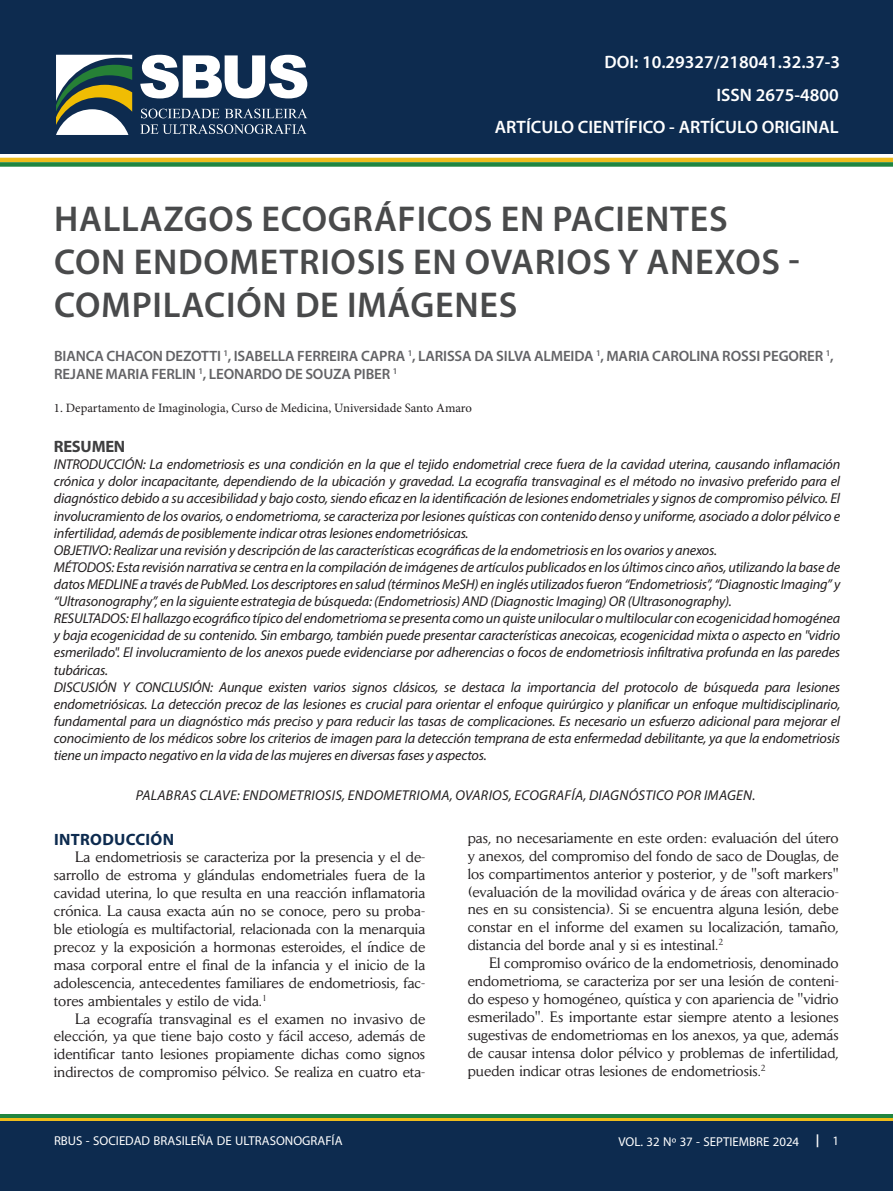
<style>
.page{position:relative;width:893px;height:1191px;background:#fff}
.page>*{position:absolute;margin:0;border:0;box-sizing:border-box;transform-origin:0 0}
.t1{font:600 36px/43.2px "Myriad Pro";letter-spacing:.02em;color:#494a4b}
.t2{font:600 18px "Myriad Pro";color:#fff}
.t3{font:18px "Myriad Arabic";color:#fff}
.t4{font:700 16.5px "Myriad Pro";letter-spacing:-.015em;color:#3e3e3f}
.t5{font:700 16.35px "Myriad Pro";letter-spacing:.02em;color:#0d2b4f}
.t6{font:600 15px/18px "Myriad Pro";letter-spacing:-.01em;color:#636366}
.t7{font:14.85px/17.9px "Daily News";color:#231f20;text-align:justify}
.t8{font:italic 14.25px/17.1px "Myriad Pro";letter-spacing:-.015em;color:#231f20;text-align:justify}
.t9{font:italic 14.25px "Myriad Pro";letter-spacing:.02em;color:#231f20}
.t10{font:12.75px "Minion Pro";color:#231f20}
.s1{font-weight:700}
</style>
<div class="page">
<div style="left:0;top:1120px;width:893px;height:71px;background:#0d2b4f"></div>
<hr style="left:0;top:1117px;width:893px;height:3px;background:#eebc1b">
<hr style="left:0;top:1114px;width:893px;height:3px;background:#208540">
<div style="left:0;top:0;width:893px;height:154px;background:#0d2b4f"></div>
<hr style="left:0;top:158px;width:893px;height:4px;background:#eebc1b">
<div style="left:0;top:162px;width:893px;height:5px;background:#208540"></div>
<svg style="left:56px;top:55px;width:251px;height:80px"></svg>
<p class="t2" style="left:604px;top:51px;width:237px">DOI: 10.29327/218041.32.37-3</p>
<p class="t2" style="left:716px;top:83px;width:124px">ISSN 2675-4800</p>
<p class="t2" style="left:495px;top:115px;width:345px">ARTÍCULO CIENTÍFICO - ARTÍCULO ORIGINAL</p>
<p class="t1" style="left:54px;top:196px;width:747px">HALLAZGOS ECOGRÁFICOS EN PACIENTES<br>CON ENDOMETRIOSIS EN OVARIOS Y ANEXOS -<br>COMPILACIÓN DE IMÁGENES</p>
<p class="t6" style="left:54px;top:346px;width:781px">BIANCA CHACON DEZOTTI <sup>1</sup>, ISABELLA FERREIRA CAPRA <sup>1</sup>, LARISSA DA SILVA ALMEIDA <sup>1</sup>, MARIA CAROLINA ROSSI PEGORER <sup>1</sup>,<br>REJANE MARIA FERLIN <sup>1</sup>, LEONARDO DE SOUZA PIBER <sup>1</sup></p>
<p class="t10" style="left:54px;top:399px;width:420px">1. Departamento de Imaginologia, Curso de Medicina, Universidade Santo Amaro</p>
<p class="t4" style="left:54px;top:436px;width:73px">RESUMEN</p>
<p class="t8" style="left:54px;top:456px;width:788px">INTRODUCCIÓN: La endometriosis es una condición en la que el tejido endometrial crece fuera de la cavidad uterina, causando inflamación crónica y dolor incapacitante, dependiendo de la ubicación y gravedad. La ecografía transvaginal es el método no invasivo preferido para el diagnóstico debido a su accesibilidad y bajo costo, siendo eficaz en la identificación de lesiones endometriales y signos de compromiso pélvico. El involucramiento de los ovarios, o endometrioma, se caracteriza por lesiones quísticas con contenido denso y uniforme, asociado a dolor pélvico e infertilidad, además de posiblemente indicar otras lesiones endometriósicas.</p>
<p class="t8" style="left:54px;top:541px;width:665px">OBJETIVO: Realizar una revisión y descripción de las características ecográficas de la endometriosis en los ovarios y anexos.</p>
<p class="t8" style="left:54px;top:558px;width:788px">MÉTODOS: Esta revisión narrativa se centra en la compilación de imágenes de artículos publicados en los últimos cinco años, utilizando la base de datos MEDLINE a través de PubMed. Los descriptores en salud (términos MeSH) en inglés utilizados fueron “Endometriosis”, “Diagnostic Imaging” y “Ultrasonography”, en la siguiente estrategia de búsqueda: (Endometriosis) AND (Diagnostic Imaging) OR (Ultrasonography).</p>
<p class="t8" style="left:54px;top:609px;width:788px">RESULTADOS: El hallazgo ecográfico típico del endometrioma se presenta como un quiste unilocular o multilocular con ecogenicidad homogénea y baja ecogenicidad de su contenido. Sin embargo, también puede presentar características anecoicas, ecogenicidad mixta o aspecto en "vidrio esmerilado". El involucramiento de los anexos puede evidenciarse por adherencias o focos de endometriosis infiltrativa profunda en las paredes tubáricas.</p>
<p class="t8" style="left:54px;top:678px;width:788px">DISCUSIÓN Y CONCLUSIÓN: Aunque existen varios signos clásicos, se destaca la importancia del protocolo de búsqueda para lesiones endometriósicas. La detección precoz de las lesiones es crucial para orientar el enfoque quirúrgico y planificar un enfoque multidisciplinario, fundamental para un diagnóstico más preciso y para reducir las tasas de complicaciones. Es necesario un esfuerzo adicional para mejorar el conocimiento de los médicos sobre los criterios de imagen para la detección temprana de esta enfermedad debilitante, ya que la endometriosis tiene un impacto negativo en la vida de las mujeres en diversas fases y aspectos.</p>
<p class="t9" style="left:136px;top:786px;width:621px">PALABRAS CLAVE: ENDOMETRIOSIS, ENDOMETRIOMA, OVARIOS, ECOGRAFÍA, DIAGNÓSTICO POR IMAGEN.</p>
<p class="t5" style="left:54px;top:828px;width:122px">INTRODUCCIÓN</p>
<p class="t7" style="left:54px;top:848px;width:373px;text-indent:21px">La endometriosis se caracteriza por la presencia y el de&shy;sarrollo de estroma y glándulas endometriales fuera de la cavidad uterina, lo que resulta en una reacción inflamatoria crónica. La causa exacta aún no se conoce, pero su proba&shy;ble etiología es multifactorial, relacionada con la menarquia precoz y la exposición a hormonas esteroides, el índice de masa corporal entre el final de la infancia y el inicio de la adolescencia, antecedentes familiares de endometriosis, fac&shy;tores ambientales y estilo de vida.<sup>1</sup></p>
<p class="t7" style="left:54px;top:1009px;width:373px;text-indent:21px">La ecografía transvaginal es el examen no invasivo de elección, ya que tiene bajo costo y fácil acceso, además de identificar tanto lesiones propiamente dichas como signos indirectos de compromiso pélvico. Se realiza en cuatro eta-</p>
<p class="t7" style="left:468px;top:828px;width:372px">pas, no necesariamente en este orden: evaluación del útero y anexos, del compromiso del fondo de saco de Douglas, de los compartimentos anterior y posterior, y de "soft markers" (evaluación de la movilidad ovárica y de áreas con alteracio&shy;nes en su consistencia). Si se encuentra alguna lesión, debe constar en el informe del examen su localización, tamaño, distancia del borde anal y si es intestinal.<sup>2</sup></p>
<p class="t7" style="left:468px;top:954px;width:372px;text-indent:21px">El compromiso ovárico de la endometriosis, denominado endometrioma, se caracteriza por ser una lesión de conteni&shy;do espeso y homogéneo, quística y con apariencia de "vidrio esmerilado". Es importante estar siempre atento a lesiones sugestivas de endometriomas en los anexos, ya que, además de causar intensa dolor pélvico y problemas de infertilidad, pueden indicar otras lesiones de endometriosis.<sup>2</sup></p>
<p class="t3" style="left:54px;top:1128px;width:290px">RBUS - SOCIEDAD BRASILEÑA DE ULTRASONOGRAFÍA</p>
<p class="t3" style="left:618px;top:1129px;width:222px">VOL. 32 Nº 37 - SEPTIEMBRE 2024 <span class="s1">|</span> 1</p>
</div>
